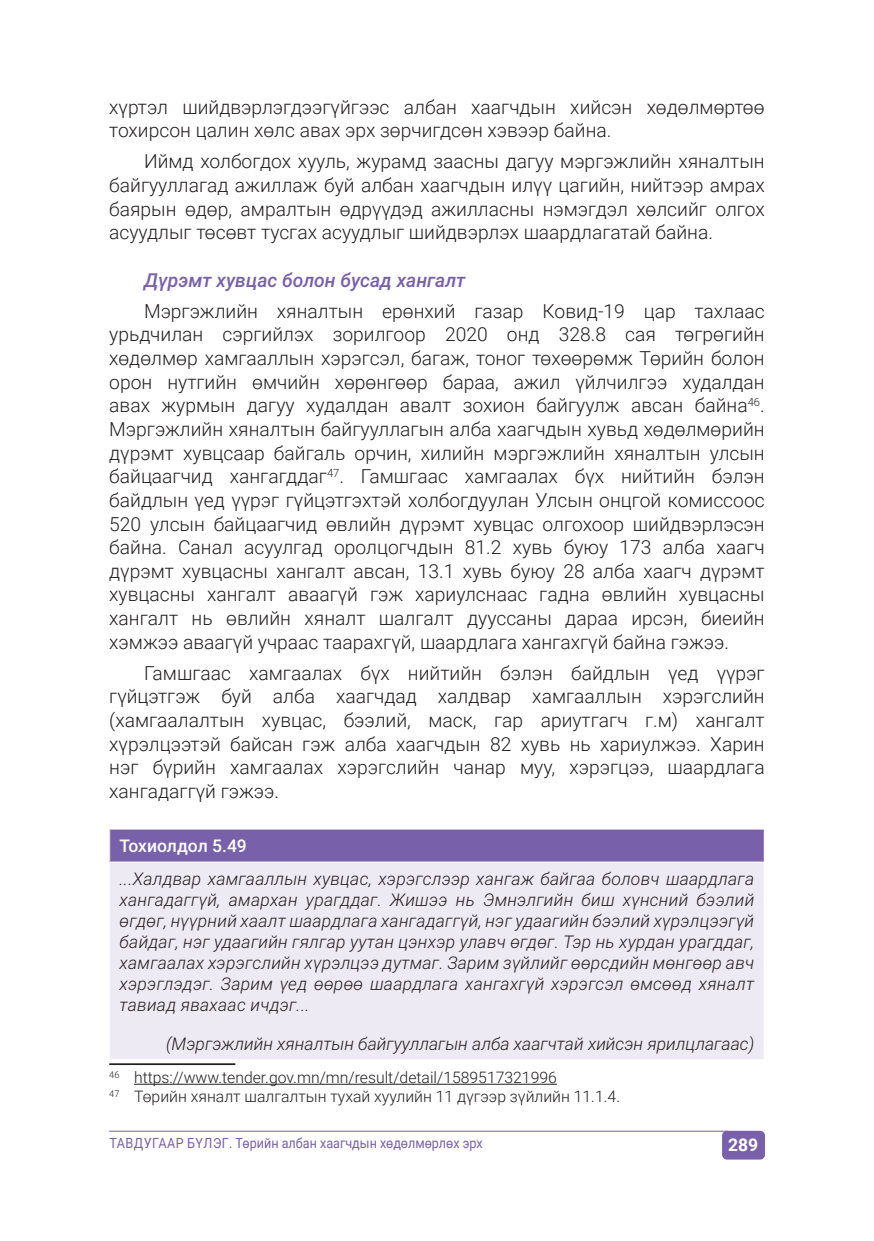
<style>
.page{position:relative;width:874px;height:1241px;background:#fff}
.page>*{position:absolute;margin:0;border:0;box-sizing:border-box;transform-origin:0 0}
.No_Spacing{font:300 19.25px/23.6px "Roboto";color:#231f20;text-align:justify}
.No_Spacing-2{font:italic 500 19.25px "Roboto";color:#7960aa}
.List_Paragraph_Parag{font:italic 300 17.5px/21px "Roboto";color:#231f20;text-align:justify}
.t1{font:500 17.5px "Roboto";color:#fff}
.t2{font:700 17.5px "Roboto";color:#fff}
.zuult{font:300 15.75px "Roboto";color:#231f20}
.t3{font:14px "Roboto";color:#7960aa;scale:.9 1}
</style>
<div class="page">
<div style="left:721px;top:1130px;width:43px;height:29px;background:#7960aa;border-radius:5px"></div>
<hr style="left:109px;top:1130px;width:618px;height:1px;background:#7960aa">
<div style="left:110px;top:829px;width:653px;height:33px;background:#7960aa"></div>
<div style="left:110px;top:862px;width:653px;height:197px;background:#edeaf4"></div>
<hr style="left:109px;top:861px;width:655px;height:1px;background:#fff">
<hr style="left:109px;top:1063px;width:126px;height:1px;background:#231f20">
<hr style="left:134px;top:1083px;width:422px;height:1px;background:#231f20">
<p class="No_Spacing" style="left:109px;top:94px;width:656px">хүртэл шийдвэрлэгдээгүйгээс албан хаагчдын хийсэн хөдөлмөртөө тохирсон цалин хөлс авах эрх зөрчигдсөн хэвээр байна.</p>
<p class="No_Spacing" style="left:109px;top:149px;width:656px;text-indent:35px">Иймд холбогдох хууль, журамд заасны дагуу мэргэжлийн хяналтын байгууллагад ажиллаж буй албан хаагчдын илүү цагийн, нийтээр амрах баярын өдөр, амралтын өдрүүдэд ажилласны нэмэгдэл хөлсийг олгох асуудлыг төсөвт тусгах асуудлыг шийдвэрлэх шаардлагатай байна.</p>
<p class="No_Spacing-2" style="left:144px;top:266px;width:323px">Дүрэмт хувцас болон бусад хангалт</p>
<p class="No_Spacing" style="left:109px;top:298px;width:656px;text-indent:35px">Мэргэжлийн хяналтын ерөнхий газар Ковид-19 цар тахлаас урьдчилан сэргийлэх зорилгоор 2020 онд 328.8 сая төгрөгийн хөдөлмөр хамгааллын хэрэгсэл, багаж, тоног төхөөрөмж Төрийн болон орон нутгийн өмчийн хөрөнгөөр бараа, ажил үйлчилгээ худалдан авах журмын дагуу худалдан авалт зохион байгуулж авсан байна<sup>46</sup>.<br>Мэргэжлийн хяналтын байгууллагын алба хаагчдын хувьд хөдөлмөрийн дүрэмт хувцсаар байгаль орчин, хилийн мэргэжлийн хяналтын улсын байцаагчид хангагддаг<sup>47</sup>. Гамшгаас хамгаалах бүх нийтийн бэлэн байдлын үед үүрэг гүйцэтгэхтэй холбогдуулан Улсын онцгой комиссоос 520 улсын байцаагчид өвлийн дүрэмт хувцас олгохоор шийдвэрлэсэн байна. Санал асуулгад оролцогчдын 81.2 хувь буюу 173 алба хаагч дүрэмт хувцасны хангалт авсан, 13.1 хувь буюу 28 алба хаагч дүрэмт хувцасны хангалт аваагүй гэж хариулснаас гадна өвлийн хувцасны хангалт нь өвлийн хяналт шалгалт дууссаны дараа ирсэн, биеийн хэмжээ аваагүй учраас таарахгүй, шаардлага хангахгүй байна гэжээ.</p>
<p class="No_Spacing" style="left:109px;top:660px;width:656px;text-indent:35px">Гамшгаас хамгаалах бүх нийтийн бэлэн байдлын үед үүрэг гүйцэтгэж буй алба хаагчдад халдвар хамгааллын хэрэгслийн (хамгаалалтын хувцас, бээлий, маск, гар ариутгагч г.м) хангалт хүрэлцээтэй байсан гэж алба хаагчдын 82 хувь нь хариулжээ. Харин нэг бүрийн хамгаалах хэрэгслийн чанар муу, хэрэгцээ, шаардлага хангадаггүй гэжээ.</p>
<p class="t1" style="left:119px;top:833px;width:129px">Тохиолдол 5.49</p>
<p class="List_Paragraph_Parag" style="left:119px;top:867px;width:636px">...Халдвар хамгааллын хувцас, хэрэгслээр хангаж байгаа боловч шаардлага хангадаггүй, амархан урагддаг. Жишээ нь Эмнэлгийн биш хүнсний бээлий өгдөг, нүүрний хаалт шаардлага хангадаггүй, нэг удаагийн бээлий хүрэлцээгүй байдаг, нэг удаагийн гялгар уутан цэнхэр улавч өгдөг. Тэр нь хурдан урагддаг, хамгаалах хэрэгслийн хүрэлцээ дутмаг. Зарим зүйлийг өөрсдийн мөнгөөр авч хэрэглэдэг. Зарим үед өөрөө шаардлага хангахгүй хэрэгсэл өмсөөд хяналт тавиад явахаас ичдэг...</p>
<p class="List_Paragraph_Parag" style="left:166px;top:1032px;width:589px">(Мэргэжлийн хяналтын байгууллагын алба хаагчтай хийсэн ярилцлагаас)</p>
<p class="zuult" style="left:109px;top:1066px;width:449px"><sup>46</sup> https://www.tender.gov.mn/mn/result/detail/1589517321996</p>
<p class="zuult" style="left:109px;top:1085px;width:512px"><sup>47</sup> Төрийн хяналт шалгалтын тухай хуулийн 11 дүгээр зүйлийн 11.1.4.</p>
<p class="t3" style="left:109px;top:1133px;width:416px">ТАВДУГААР БҮЛЭГ. Төрийн албан хаагчдын хөдөлмөрлөх эрх</p>
<p class="t2" style="left:727px;top:1132px;width:32px">289</p>
</div>
